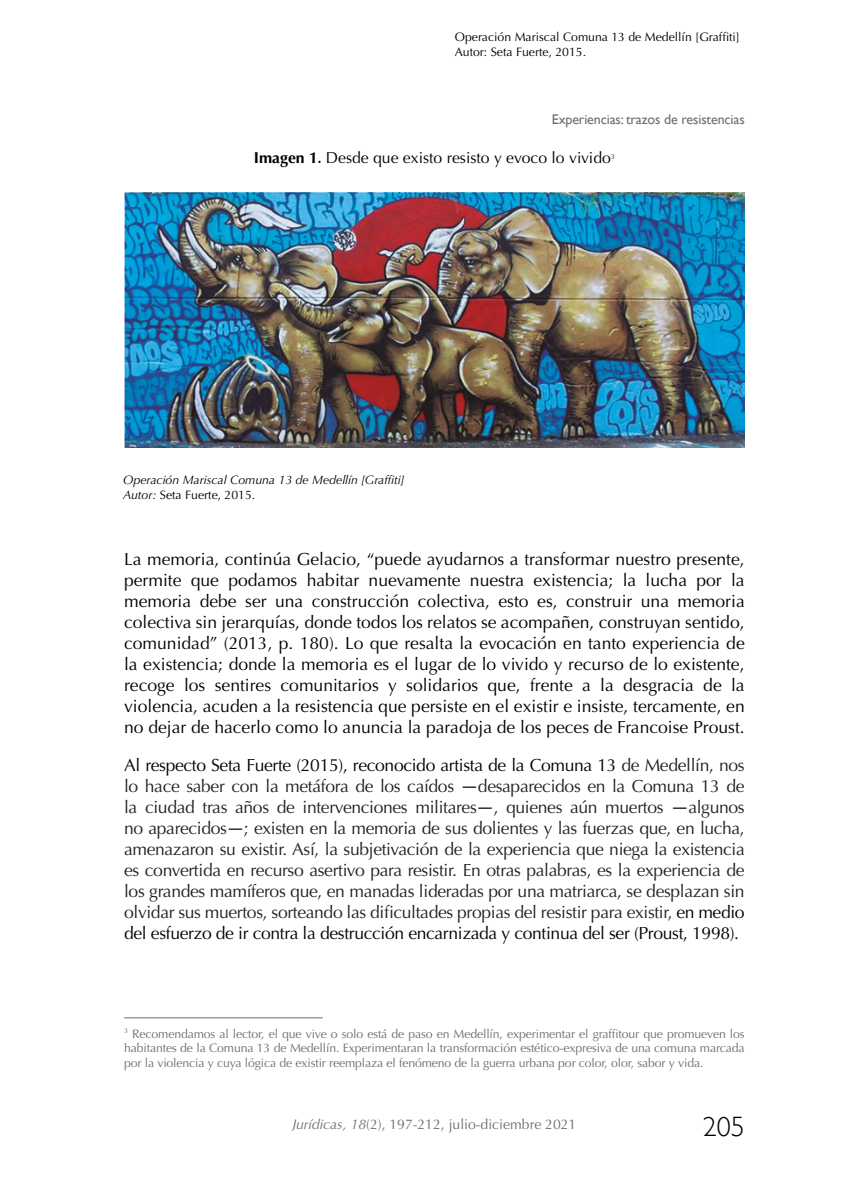
<style>
.page{position:relative;width:844px;height:1191px;background:#fff}
.page>*{position:absolute;margin:0;border:0;box-sizing:border-box;transform-origin:0 0}
.t1{font:300 28px "Gill Sans";color:#000}
.t2{font:17.5px/21px "Optima";letter-spacing:-.02em;color:#212121;text-align:justify}
.t3{font:17.5px/21px "Optima";color:#000;text-align:justify}
.t4{font:15.75px "Optima";color:#000}
.t5{font:14px "Optima";color:#706f6f}
.t6{font:14px "Gill Sans";letter-spacing:-.01em;color:#706f6f}
.t7{font:12.25px/14.7px "Optima";letter-spacing:-.01em;color:#706f6f;text-align:justify}
.t8{font:12.25px/14.7px "Optima";color:#000}
.t9{font:italic 12.25px/14.7px "Optima";color:#000}
.s1{font-weight:700}
.s2{font-family:"Arial Narrow";font-weight:700}
.s3{font-style:normal}
.s4{color:#000}
.s5{font-family:"Helvetica"}
.s6{font-style:italic}
</style>
<div class="page">
<hr style="left:124px;top:1017px;width:198px;height:1px;background:#706f6f">
<img style="left:124px;top:192px;width:620px;height:256px">
<p class="t8" style="left:455px;top:30px;width:286px">Operación Mariscal Comuna 13 de Medellín [Graffiti]<br>Autor: Seta Fuerte, 2015.</p>
<p class="t6" style="left:551px;top:111px;width:194px">Experiencias: trazos de resistencias</p>
<p class="t4" style="left:254px;top:149px;width:362px"><span class="s1">Imagen 1</span><span class="s2">.</span> Desde que existo resisto y evoco lo vivido<sup>3</sup></p>
<p class="t9" style="left:123px;top:473px;width:282px">Operación Mariscal Comuna 13 de Medellín [Graffiti]<br>Autor: <span class="s3">Seta Fuerte, 2015.</span></p>
<p class="t3" style="left:124px;top:548px;width:622px">La memoria, continúa Gelacio, “puede ayudarnos a transformar nuestro presente, permite que podamos habitar nuevamente nuestra existencia; la lucha por la memoria debe ser una construcción colectiva, esto es, construir una memoria colectiva sin jerarquías, donde todos los relatos se acompañen, construyan sentido, comunidad” (2013, p. 180). Lo que resalta la evocación en tanto experiencia de la existencia; donde la memoria es el lugar de lo vivido y recurso de lo existente, recoge los sentires comunitarios y solidarios que, frente a la desgracia de la violencia, acuden a la resistencia que persiste en el existir e insiste, tercamente, en no dejar de hacerlo como lo anuncia la paradoja de los peces de Francoise Proust.</p>
<p class="t2" style="left:124px;top:755px;width:622px"><span class="s4">Al respecto Seta Fuerte (2015), reconocido artista de la Comuna 13</span> de Medellín, nos lo hace saber con la metáfora de los caídos <span class="s5">―</span>desaparecidos en la Comuna 13 de la ciudad tras años de intervenciones militares<span class="s5">―</span>, quienes aún muertos <span class="s5">―</span>algunos no aparecidos<span class="s5">―</span>; existen en la memoria de sus dolientes y las fuerzas que, en lucha, amenazaron su existir. Así, la subjetivación de la experiencia que niega la existencia es convertida en recurso asertivo para resistir. En otras palabras, es la experiencia de los grandes mamíferos que, en manadas lideradas por una matriarca, se desplazan sin olvidar sus muertos, sorteando las dificultades propias del resistir para existir, <span class="s4">en medio del esfuerzo de ir contra la destrucción encarnizada y continua del ser (Proust, 1998).</span></p>
<p class="t7" style="left:124px;top:1026px;width:622px"><sup>3</sup> Recomendamos al lector, el que vive o solo está de paso en Medellín, experimentar el graffitour que promueven los habitantes de la Comuna 13 de Medellín. Experimentaran la transformación estético-expresiva de una comuna marcada por la violencia y cuya lógica de existir reemplaza el fenómeno de la guerra urbana por color, olor, sabor y vida.</p>
<p class="t5" style="left:292px;top:1116px;width:285px"><span class="s6">Jurídicas, 18</span>(2), 197-212, julio-diciembre 2021</p>
<h1 class="t1" style="left:702px;top:1104px;width:43px">205</h1>
</div>
